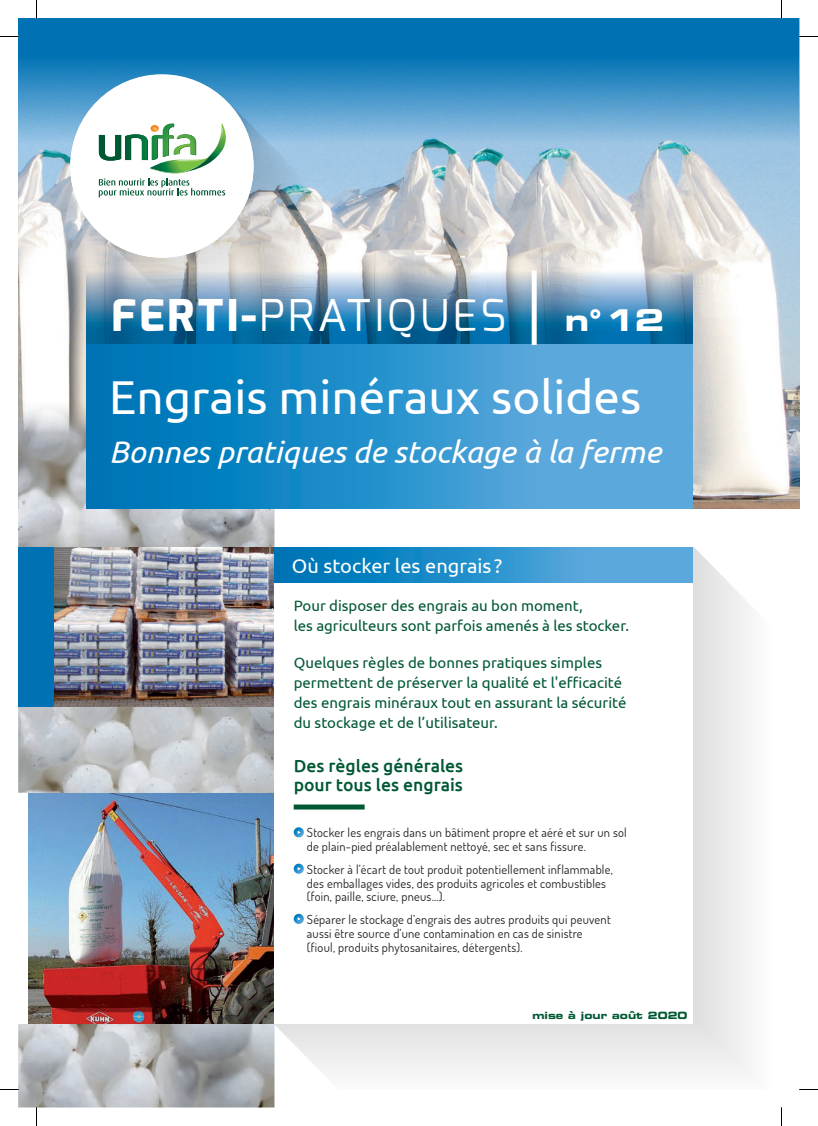
<style>
.page{position:relative;width:818px;height:1126px;background:#fff}
.page>*{position:absolute;margin:0;border:0;box-sizing:border-box;transform-origin:0 0}
.t1{font:47.5px "Ubuntu";color:#fff}
.t2{font:43.75px "Exo";letter-spacing:.07em;color:#fff}
.t3{font:italic 31.25px "Ubuntu";color:#fff}
.t4{font:30px "Eurostile Bold Extended Two";color:#fff}
.t5{font:20px "Ubuntu";color:#fff}
.t6{font:500 17.5px/18.8px "Ubuntu";color:#005833}
.t7{font:15px/20px "Ubuntu";color:#005833}
.t8{font:12.5px/13.8px "Dosis";letter-spacing:.02em;color:#231f20}
.t9{font:10px "Eurostile Bold Extended Two";color:#005833}
.s1{font-weight:800}
</style>
<div class="page">
<img style="left:19px;top:182px;width:779px;height:326px">
<img style="left:86px;top:270px;width:606px;height:75px">
<svg style="left:19px;top:19px;width:779px;height:163px;background:#4696c7"></svg>
<img style="left:19px;top:398px;width:255px;height:709px">
<div style="left:19px;top:547px;width:255px;height:159px;background:#0072b4"></div>
<div style="left:19px;top:793px;width:255px;height:230px;background:#fff"></div>
<img style="left:29px;top:793px;width:245px;height:230px">
<img style="left:54px;top:547px;width:220px;height:159px">
<img style="left:274px;top:547px;width:476px;height:541px">
<div style="left:274px;top:547px;width:418px;height:476px;background:#fff"></div>
<svg style="left:86px;top:345px;width:606px;height:163px;background:#2c92cc"></svg>
<img style="left:70px;top:74px;width:249px;height:249px">
<svg style="left:70px;top:76px;width:183px;height:182px"></svg>
<div style="left:531px;top:270px;width:5px;height:75px;background:#fff"></div>
<div style="left:293px;top:804px;width:71px;height:5px;background:#005833"></div>
<svg style="left:293px;top:827px;width:11px;height:10px"></svg>
<svg style="left:293px;top:863px;width:11px;height:10px"></svg>
<svg style="left:293px;top:913px;width:11px;height:10px"></svg>
<svg style="left:274px;top:547px;width:418px;height:35px;background:#2c92cc"></svg>
<svg style="left:0;top:36px;width:19px;height:1px"></svg>
<svg style="left:798px;top:36px;width:19px;height:1px"></svg>
<svg style="left:0;top:1088px;width:19px;height:2px"></svg>
<svg style="left:799px;top:1089px;width:18px;height:1px"></svg>
<svg style="left:36px;top:0;width:1px;height:19px"></svg>
<svg style="left:36px;top:1107px;width:1px;height:18px"></svg>
<h2 class="t2" style="left:111px;top:287px;width:396px"><span class="s1">Ferti-</span>PRATIQUES</h2>
<h3 class="t4" style="left:564px;top:299px;width:101px">n°12</h3>
<h1 class="t1" style="left:109px;top:368px;width:533px">Engrais minéraux solides</h1>
<h3 class="t3" style="left:109px;top:433px;width:553px">Bonnes pratiques de stockage à la ferme</h3>
<h3 class="t5" style="left:292px;top:553px;width:211px">Où stocker les engrais ?</h3>
<p class="t7" style="left:293px;top:594px;width:336px">Pour disposer des engrais au bon moment,<br>les agriculteurs sont parfois amenés à les stocker.</p>
<p class="t7" style="left:293px;top:652px;width:334px">Quelques règles de bonnes pratiques simples permettent de préserver la qualité et l'efficacité des engrais minéraux tout en assurant la sécurité du stockage et de l’utilisateur.</p>
<h3 class="t6" style="left:293px;top:755px;width:171px">Des règles générales pour tous les engrais</h3>
<p class="t8" style="left:307px;top:825px;width:321px">Stocker les engrais dans un bâtiment propre et aéré et sur un sol de plain-pied préalablement nettoyé, sec et sans fissure.</p>
<p class="t8" style="left:307px;top:862px;width:307px">Stocker à l’écart de tout produit potentiellement inflammable, des emballages vides, des produits agricoles et combustibles (foin, paille, sciure, pneus...).</p>
<p class="t8" style="left:307px;top:912px;width:305px">Séparer le stockage d’engrais des autres produits qui peuvent aussi être source d’une contamination en cas de sinistre (fioul, produits phytosanitaires, détergents).</p>
<p class="t9" style="left:532px;top:1007px;width:156px">mise à jour août 2020</p>
</div>
